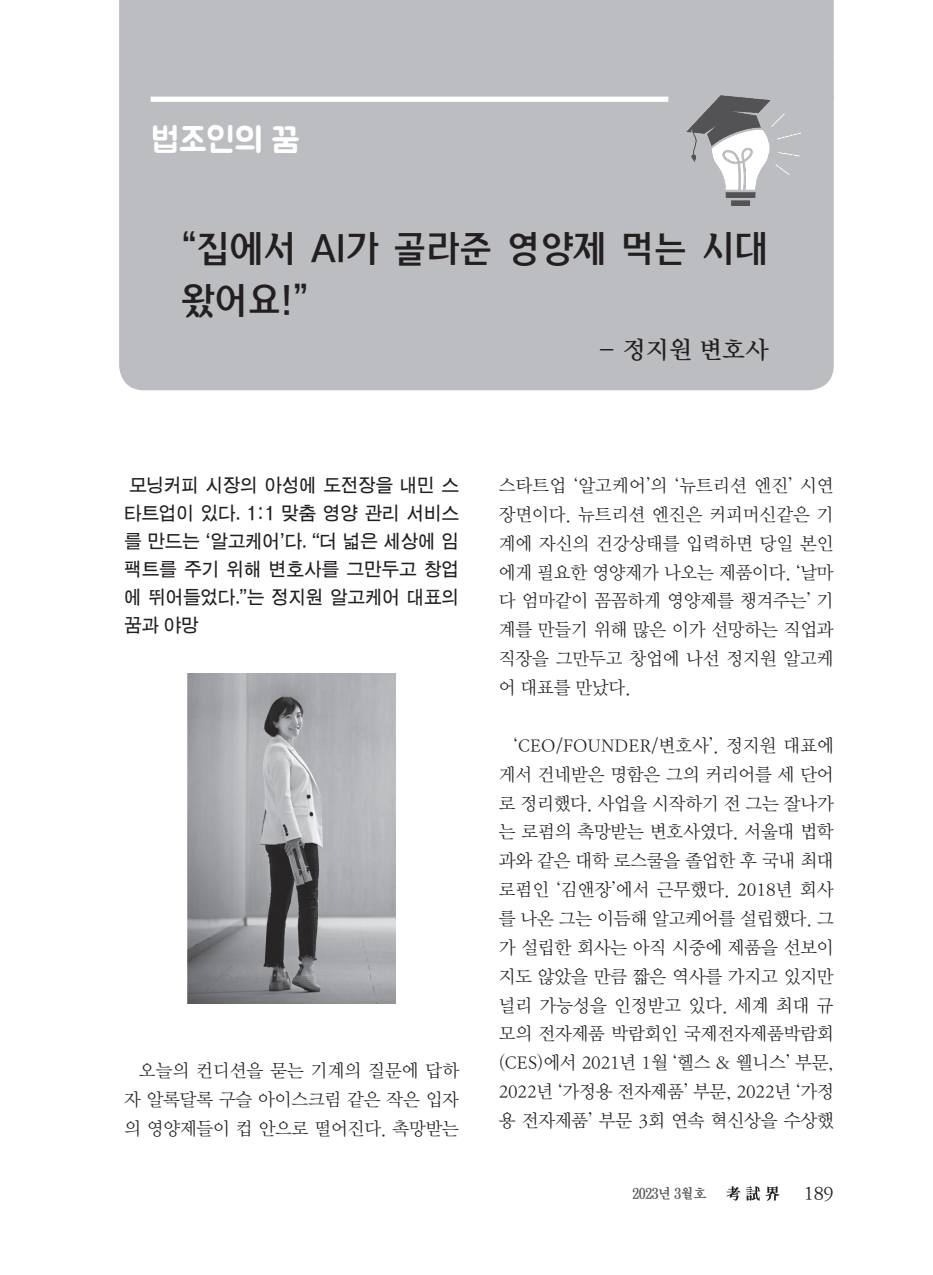
<style>
.page{position:relative;width:933px;height:1275px;background:#fff}
.page>*{position:absolute;margin:0;border:0;box-sizing:border-box;transform-origin:0 0}
.t1{font:35px/52.5px "DX Ari Std M";letter-spacing:-.025em;color:#231f20}
.t2{font:35px "BMJUA";color:#fff}
.t3{font:24.5px "DX Nmu Std 40";color:#231f20}
.t4{font:19.25px "DX Nmu Std 30";color:#231f20}
.t5{font:18.38px/28.9px "DX Nmu Std 25";letter-spacing:-.01em;color:#231f20;text-align:justify}
.t6{font:18.38px/28px "D Xgo Std 40";letter-spacing:-.005em;color:#231f20;text-align:justify;scale:.95 1}
.t7{font:14px "D Xmu Std 40";letter-spacing:-.05em;color:#231f20;scale:.95 1}
</style>
<div class="page">
<svg style="left:726px;top:1186px;width:14px;height:15px"></svg>
<svg style="left:746px;top:1186px;width:33px;height:15px"></svg>
<div style="left:119px;top:0;width:714px;height:390px;background:#bcbdc0"></div>
<div style="left:151px;top:97px;width:517px;height:5px;background:#fff"></div>
<img style="left:686px;top:96px;width:114px;height:110px">
<img style="left:187px;top:673px;width:208px;height:330px">
<h1 class="t2" style="left:151px;top:122px;width:150px">법조인의 꿈</h1>
<h1 class="t1" style="left:181px;top:224px;width:589px">“집에서 AI가 골라준 영양제 먹는 시대 왔어요!”</h1>
<h2 class="t3" style="left:598px;top:337px;width:172px">- 정지원 변호사</h2>
<p class="t6" style="left:124px;top:472px;width:354px">모닝커피 시장의 아성에 도전장을 내민 스 타트업이 있다. 1:1 맞춤 영양 관리 서비스 를 만드는 ‘알고케어’다. “더 넓은 세상에 임 팩트를 주기 위해 변호사를 그만두고 창업 에 뛰어들었다.”는 정지원 알고케어 대표의 꿈과 야망</p>
<p class="t5" style="left:124px;top:1057px;width:336px;text-indent:15px">오늘의 컨디션을 묻는 기계의 질문에 답하 자 알록달록 구슬 아이스크림 같은 작은 입자 의 영양제들이 컵 안으로 떨어진다. 촉망받는</p>
<p class="t5" style="left:499px;top:472px;width:336px">스타트업 ‘알고케어’의 ‘뉴트리션 엔진’ 시연 장면이다. 뉴트리션 엔진은 커피머신같은 기 계에 자신의 건강상태를 입력하면 당일 본인 에게 필요한 영양제가 나오는 제품이다. ‘날마 다 엄마같이 꼼꼼하게 영양제를 챙겨주는’ 기 계를 만들기 위해 많은 이가 선망하는 직업과 직장을 그만두고 창업에 나선 정지원 알고케 어 대표를 만났다.</p>
<p class="t5" style="left:499px;top:731px;width:336px;text-indent:15px">‘CEO/FOUNDER/변호사’. 정지원 대표에 게서 건네받은 명함은 그의 커리어를 세 단어 로 정리했다. 사업을 시작하기 전 그는 잘나가 는 로펌의 촉망받는 변호사였다. 서울대 법학 과와 같은 대학 로스쿨을 졸업한 후 국내 최대 로펌인 ‘김앤장’에서 근무했다. 2018년 회사 를 나온 그는 이듬해 알고케어를 설립했다. 그 가 설립한 회사는 아직 시중에 제품을 선보이 지도 않았을 만큼 짧은 역사를 가지고 있지만 널리 가능성을 인정받고 있다. 세계 최대 규 모의 전자제품 박람회인 국제전자제품박람회 (CES)에서 2021년 1월 ‘헬스 &amp; 웰니스’ 부문, 2022년 ‘가정용 전자제품’ 부문, 2022년 ‘가정 용 전자제품’ 부문 3회 연속 혁신상을 수상했</p>
<p class="t7" style="left:632px;top:1186px;width:80px">2023년 3월호</p>
<p class="t4" style="left:804px;top:1183px;width:31px">189</p>
</div>
